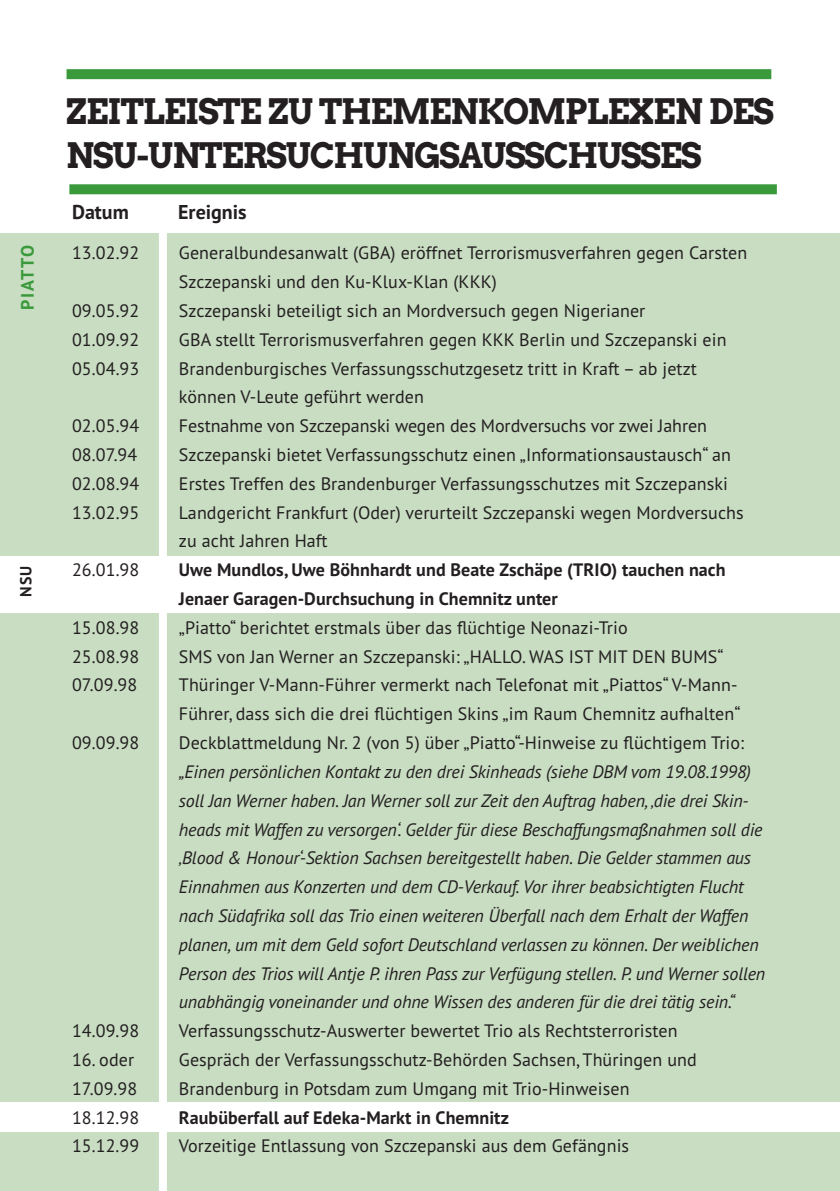
<style>
.page{position:relative;width:840px;height:1191px;background:#fff}
.page>*{position:absolute;margin:0;border:0;box-sizing:border-box;transform-origin:0 0}
.t1{font:34px/44px "Arvo Gr 00 F Cn";letter-spacing:-.035em;color:#231f20;scale:.96 1}
.t2{font:700 20px "PT Sans";color:#231f20}
.t3{font:18px/28.8px "PT Sans";letter-spacing:.005em;color:#231f20}
.t4{font:italic 18px/28.8px "PT Sans";letter-spacing:-.01em;color:#231f20}
.t5{font:700 18px/28.8px "PT Sans";letter-spacing:.005em;color:#231f20}
.t6{font:700 18px "PT Sans";letter-spacing:.08em;color:#3a9a3b}
.t7{font:700 16px "PT Sans";color:#231f20}
</style>
<div class="page">
<div style="left:0;top:233px;width:839px;height:323px;background:#c8ddc2"></div>
<div style="left:0;top:613px;width:839px;height:578px;background:#c8ddc2"></div>
<div style="left:69px;top:184px;width:707px;height:10px;background:#3a9a3b"></div>
<div style="left:66px;top:69px;width:704px;height:10px;background:#3a9a3b"></div>
<div style="left:159px;top:227px;width:8px;height:964px;background:#fff"></div>
<div style="left:0;top:1102px;width:839px;height:29px;background:#fff"></div>
<p class="t6" style="left:15px;top:309px;width:66px;rotate:-90deg">PIATTO</p>
<p class="t7" style="left:15px;top:597px;width:33px;rotate:-90deg">NSU</p>
<h1 class="t1" style="left:66px;top:90px;width:738px">ZEITLEISTE ZU THEMENKOMPLEXEN DES<br>NSU-UNTERSUCHUNGSAUSSCHUSSES</h1>
<p class="t2" style="left:72px;top:199px;width:58px">Datum</p>
<p class="t2" style="left:178px;top:199px;width:70px">Ereignis</p>
<p class="t3" style="left:72px;top:238px;width:69px">13.02.92</p>
<p class="t3" style="left:179px;top:238px;width:569px">Generalbundesanwalt (GBA) eröffnet Terrorismusverfahren gegen Carsten<br>Szczepanski und den Ku-Klux-Klan (KKK)</p>
<p class="t3" style="left:72px;top:296px;width:69px">09.05.92</p>
<p class="t3" style="left:179px;top:296px;width:467px">Szczepanski beteiligt sich an Mordversuch gegen Nigerianer</p>
<p class="t3" style="left:72px;top:324px;width:69px">01.09.92</p>
<p class="t3" style="left:179px;top:324px;width:548px">GBA stellt Terrorismusverfahren gegen KKK Berlin und Szczepanski ein</p>
<p class="t3" style="left:72px;top:353px;width:69px">05.04.93</p>
<p class="t3" style="left:179px;top:353px;width:519px">Brandenburgisches Verfassungsschutzgesetz tritt in Kraft – ab jetzt können V-Leute geführt werden</p>
<p class="t3" style="left:72px;top:411px;width:69px">02.05.94</p>
<p class="t3" style="left:179px;top:411px;width:529px">Festnahme von Szczepanski wegen des Mordversuchs vor zwei Jahren</p>
<p class="t3" style="left:72px;top:440px;width:67px">08.07.94</p>
<p class="t3" style="left:179px;top:440px;width:553px">Szczepanski bietet Verfassungsschutz einen „Informationsaustausch“ an</p>
<p class="t3" style="left:72px;top:468px;width:69px">02.08.94</p>
<p class="t3" style="left:179px;top:468px;width:550px">Erstes Treffen des Brandenburger Verfassungsschutzes mit Szczepanski</p>
<p class="t3" style="left:72px;top:497px;width:69px">13.02.95</p>
<p class="t3" style="left:179px;top:497px;width:566px">Landgericht Frankfurt (Oder) verurteilt Szczepanski wegen Mordversuchs zu acht Jahren Haft</p>
<p class="t3" style="left:72px;top:555px;width:69px">26.01.98</p>
<p class="t5" style="left:179px;top:555px;width:548px">Uwe Mundlos, Uwe Böhnhardt und Beate Zschäpe (TRIO) tauchen nach<br>Jenaer Garagen-Durchsuchung in Chemnitz unter</p>
<p class="t3" style="left:72px;top:612px;width:69px">15.08.98</p>
<p class="t3" style="left:179px;top:612px;width:450px">„Piatto“ berichtet erstmals über das flüchtige Neonazi-Trio</p>
<p class="t3" style="left:72px;top:641px;width:69px">25.08.98</p>
<p class="t3" style="left:179px;top:641px;width:545px">SMS von Jan Werner an Szczepanski: „HALLO. WAS IST MIT DEN BUMS“</p>
<p class="t3" style="left:72px;top:670px;width:67px">07.09.98</p>
<p class="t3" style="left:179px;top:670px;width:563px">Thüringer V-Mann-Führer vermerkt nach Telefonat mit „Piattos“ V-Mann-<br>Führer, dass sich die drei flüchtigen Skins „im Raum Chemnitz aufhalten“</p>
<p class="t3" style="left:72px;top:728px;width:69px">09.09.98</p>
<p class="t3" style="left:179px;top:728px;width:566px">Deckblattmeldung Nr. 2 (von 5) über „Piatto“-Hinweise zu flüchtigem Trio:</p>
<p class="t4" style="left:179px;top:756px;width:587px">„Einen persönlichen Kontakt zu den drei Skinheads (siehe DBM vom 19.08.1998) soll Jan Werner haben. Jan Werner soll zur Zeit den Auftrag haben, ‚die drei Skin&shy;heads mit Waffen zu versorgen‘. Gelder für diese Beschaffungsmaßnahmen soll die ‚Blood &amp; Honour‘-Sektion Sachsen bereitgestellt haben. Die Gelder stammen aus Einnahmen aus Konzerten und dem CD-Verkauf. Vor ihrer beabsichtigten Flucht nach Südafrika soll das Trio einen weiteren Überfall nach dem Erhalt der Waffen planen, um mit dem Geld sofort Deutschland verlassen zu können. Der weiblichen Person des Trios will Antje P. ihren Pass zur Verfügung stellen. P. und Werner sollen unabhängig voneinander und ohne Wissen des anderen für die drei tätig sein.“</p>
<p class="t3" style="left:72px;top:1016px;width:69px">14.09.98</p>
<p class="t3" style="left:179px;top:1016px;width:500px">Verfassungsschutz-Auswerter bewertet Trio als Rechtsterroristen</p>
<p class="t3" style="left:72px;top:1044px;width:64px">16. oder</p>
<p class="t3" style="left:179px;top:1044px;width:519px">Gespräch der Verfassungsschutz-Behörden Sachsen, Thüringen und</p>
<p class="t3" style="left:72px;top:1073px;width:67px">17.09.98</p>
<p class="t3" style="left:179px;top:1073px;width:452px">Brandenburg in Potsdam zum Umgang mit Trio-Hinweisen</p>
<p class="t3" style="left:72px;top:1102px;width:69px">18.12.98</p>
<p class="t5" style="left:179px;top:1102px;width:331px">Raubüberfall auf Edeka-Markt in Chemnitz</p>
<p class="t3" style="left:72px;top:1131px;width:69px">15.12.99</p>
<p class="t3" style="left:179px;top:1131px;width:451px">Vorzeitige Entlassung von Szczepanski aus dem Gefängnis</p>
</div>
